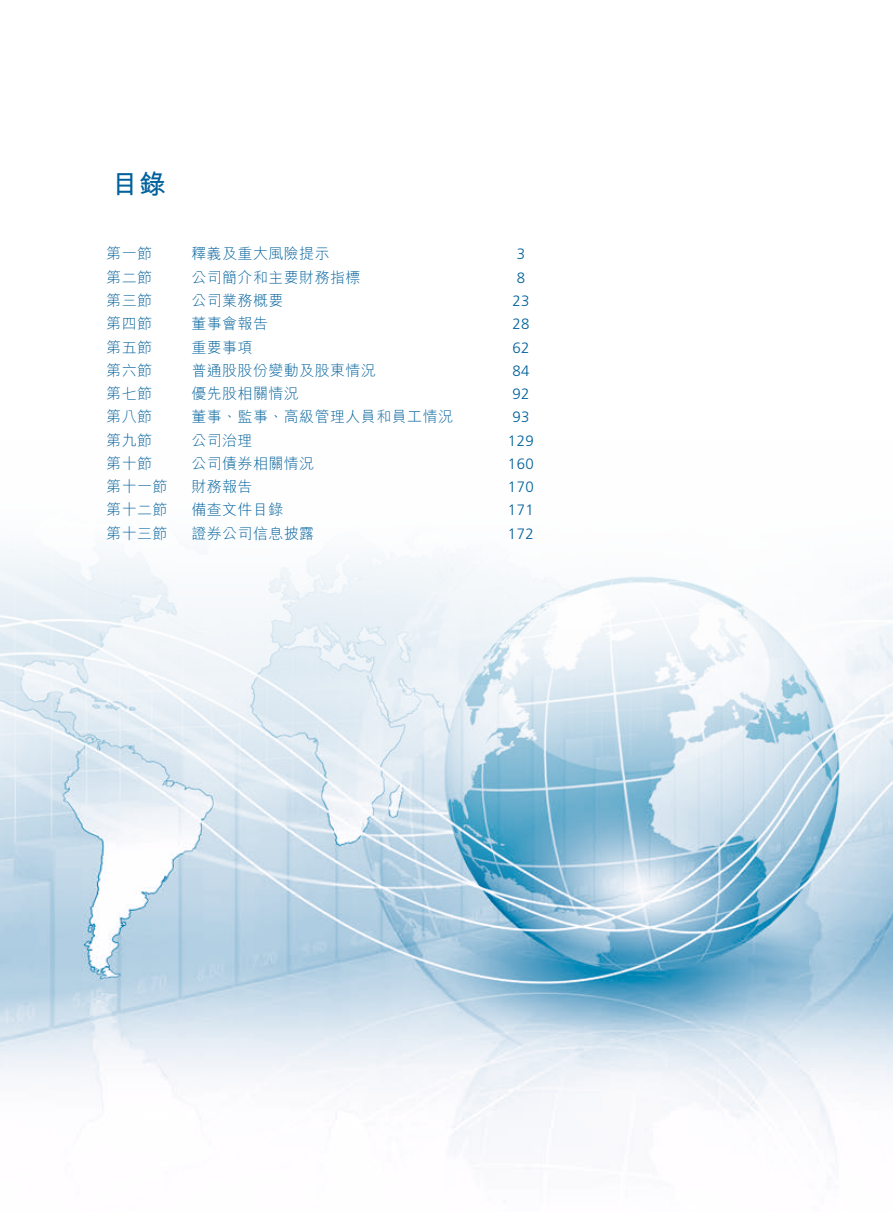
<style>
.page{position:relative;width:893px;height:1212px;background:#fff}
.page>*{position:absolute;margin:0;border:0;box-sizing:border-box;transform-origin:0 0}
.t1{font:700 27px "M Hei HK";color:#00619c}
.t2{font:300 15px "M Hei HK";letter-spacing:.03em;color:#00619c}
.t3{font:300 15px "Frutiger LT Std";letter-spacing:.03em;color:#00619c}
</style>
<div class="page">
<img style="left:0;top:548px;width:893px;height:606px">
<h1 class="t1" style="left:112px;top:165px;width:55px">目錄</h1>
<p class="t2" style="left:106px;top:243px;width:47px">第一節</p>
<p class="t2" style="left:191px;top:243px;width:140px">釋義及重大風險提示</p>
<p class="t3" style="left:517px;top:246px;width:10px">3</p>
<p class="t2" style="left:106px;top:267px;width:47px">第二節</p>
<p class="t2" style="left:191px;top:267px;width:171px">公司簡介和主要財務指標</p>
<p class="t3" style="left:517px;top:269px;width:10px">8</p>
<p class="t2" style="left:106px;top:290px;width:47px">第三節</p>
<p class="t2" style="left:191px;top:290px;width:94px">公司業務概要</p>
<p class="t3" style="left:512px;top:292px;width:19px">23</p>
<p class="t2" style="left:106px;top:313px;width:47px">第四節</p>
<p class="t2" style="left:191px;top:313px;width:78px">董事會報告</p>
<p class="t3" style="left:512px;top:316px;width:19px">28</p>
<p class="t2" style="left:106px;top:336px;width:47px">第五節</p>
<p class="t2" style="left:191px;top:336px;width:63px">重要事項</p>
<p class="t3" style="left:512px;top:339px;width:19px">62</p>
<p class="t2" style="left:106px;top:360px;width:47px">第六節</p>
<p class="t2" style="left:191px;top:360px;width:186px">普通股股份變動及股東情況</p>
<p class="t3" style="left:512px;top:362px;width:19px">84</p>
<p class="t2" style="left:106px;top:383px;width:47px">第七節</p>
<p class="t2" style="left:191px;top:383px;width:109px">優先股相關情況</p>
<p class="t3" style="left:512px;top:385px;width:19px">92</p>
<p class="t2" style="left:106px;top:406px;width:47px">第八節</p>
<p class="t2" style="left:191px;top:406px;width:263px">董事、監事、高級管理人員和員工情況</p>
<p class="t3" style="left:512px;top:409px;width:19px">93</p>
<p class="t2" style="left:106px;top:429px;width:47px">第九節</p>
<p class="t2" style="left:191px;top:429px;width:63px">公司治理</p>
<p class="t3" style="left:508px;top:432px;width:27px">129</p>
<p class="t2" style="left:106px;top:453px;width:47px">第十節</p>
<p class="t2" style="left:191px;top:453px;width:124px">公司債券相關情況</p>
<p class="t3" style="left:508px;top:455px;width:27px">160</p>
<p class="t2" style="left:106px;top:476px;width:63px">第十一節</p>
<p class="t2" style="left:191px;top:476px;width:63px">財務報告</p>
<p class="t3" style="left:508px;top:478px;width:27px">170</p>
<p class="t2" style="left:106px;top:499px;width:63px">第十二節</p>
<p class="t2" style="left:191px;top:499px;width:94px">備查文件目錄</p>
<p class="t3" style="left:508px;top:502px;width:27px">171</p>
<p class="t2" style="left:106px;top:522px;width:63px">第十三節</p>
<p class="t2" style="left:191px;top:522px;width:124px">證券公司信息披露</p>
<p class="t3" style="left:508px;top:525px;width:27px">172</p>
</div>
